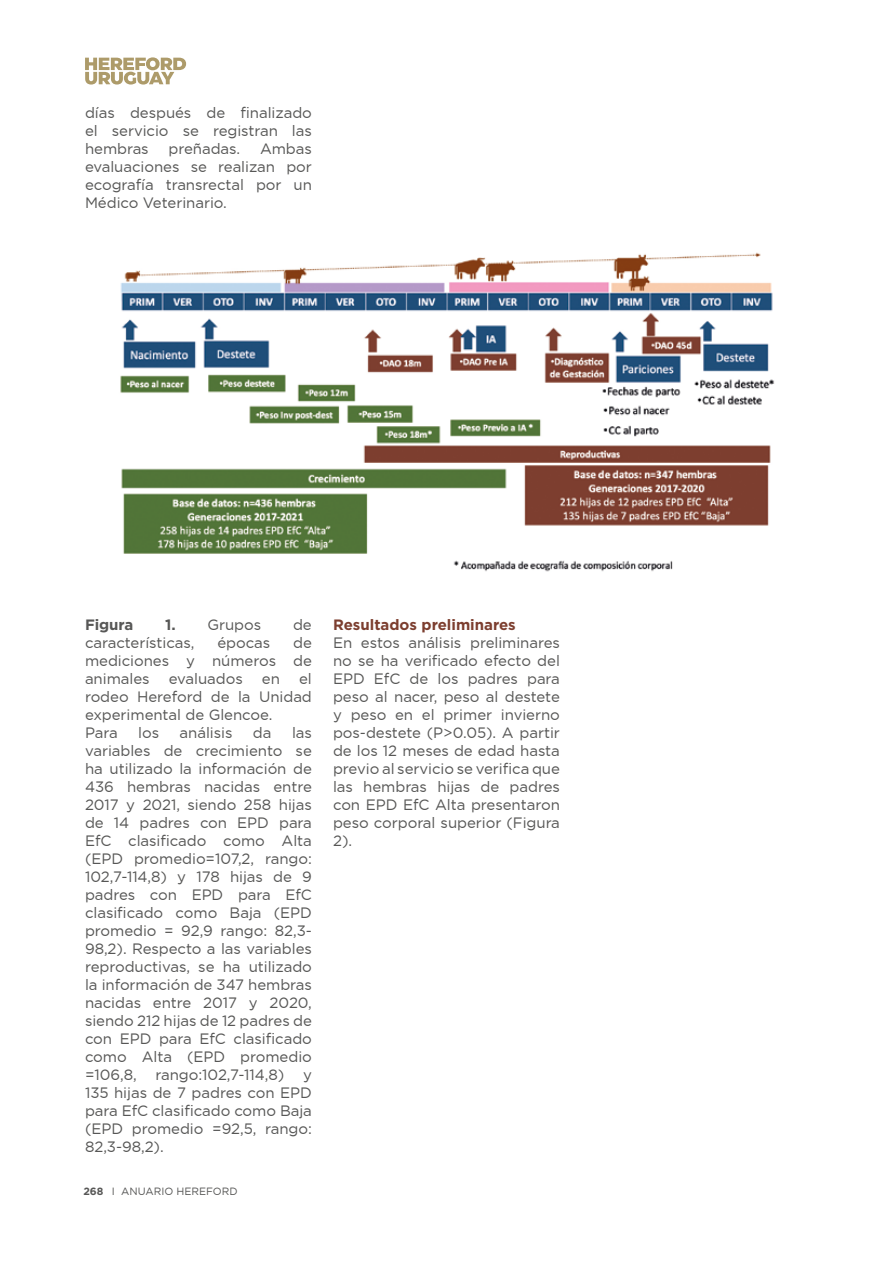
<style>
.page{position:relative;width:893px;height:1263px;background:#fff}
.page>*{position:absolute;margin:0;border:0;box-sizing:border-box;transform-origin:0 0}
.t1{font:15px/18px "Gotham";letter-spacing:-.005em;color:#575756;text-align:justify}
.t2{font:700 15px "Gotham";color:#7c3e2f}
.t3{font:700 15px "Gotham";letter-spacing:-.005em;color:#575756}
.t4{font:10.5px "Gotham";color:#575756}
.s1{font-weight:700}
</style>
<div class="page">
<svg style="left:85px;top:57px;width:101px;height:28px"></svg>
<img style="left:120px;top:252px;width:655px;height:320px">
<p class="t1" style="left:85px;top:104px;width:228px">días después de finalizado el servicio se registran las hembras</p>
<p class="t1" style="left:85px;top:140px;width:228px;text-indent:175px">Ambas evaluaciones se realizan por ecografía transrectal por un Médico Veterinario.</p>
<p class="t1" style="left:169px;top:140px;width:73px">preñadas.</p>
<p class="t3" style="left:85px;top:614px;width:50px">Figura</p>
<p class="t1" style="left:165px;top:615px;width:98px"><span class="s1">1.</span> Grupos</p>
<p class="t1" style="left:293px;top:615px;width:20px">de</p>
<p class="t1" style="left:85px;top:633px;width:111px">características,</p>
<p class="t1" style="left:217px;top:633px;width:54px">épocas</p>
<p class="t1" style="left:85px;top:633px;width:228px;text-indent:208px">de mediciones y números de animales</p>
<p class="t1" style="left:85px;top:669px;width:228px;text-align:left;text-indent:214px">el rodeo Hereford de la Unidad experimental de Glencoe.<br>Para</p>
<p class="t1" style="left:169px;top:669px;width:76px">evaluados</p>
<p class="t1" style="left:262px;top:669px;width:20px">en</p>
<p class="t1" style="left:138px;top:723px;width:22px">los</p>
<p class="t1" style="left:180px;top:723px;width:54px">análisis</p>
<p class="t1" style="left:253px;top:723px;width:20px">da</p>
<p class="t1" style="left:85px;top:723px;width:228px;text-indent:207px">las variables de crecimiento se ha utilizado la información de 436 hembras nacidas entre 2017 y 2021, siendo 258 hijas de 14 padres con EPD para EfC clasificado como Alta (EPD promedio=107,2, rango:<br>102,7-114,8) y 178 hijas de 9 padres con EPD para EfC clasificado como Baja (EPD promedio = 92,9 rango: 82,3- 98,2). Respecto a las variables reproductivas, se ha utilizado la información de 347 hembras nacidas entre 2017 y 2020, siendo 212 hijas de 12 padres de con EPD para EfC clasificado como Alta (EPD promedio =106,8,</p>
<p class="t1" style="left:156px;top:1065px;width:130px">rango:102,7-114,8)</p>
<p class="t1" style="left:85px;top:1065px;width:228px;text-indent:218px">y 135 hijas de 7 padres con EPD para EfC clasificado como Baja (EPD promedio =92,5, rango:<br>82,3-98,2).</p>
<p class="t4" style="left:83px;top:1185px;width:156px"><span class="s1">268</span> I ANUARIO HEREFORD</p>
<p class="t2" style="left:333px;top:614px;width:184px">Resultados preliminares</p>
<p class="t1" style="left:333px;top:633px;width:228px">En estos análisis preliminares no se ha verificado efecto del EPD EfC de los padres para peso al nacer, peso al destete y peso en el primer invierno pos-destete (P&gt;0.05). A partir de los 12 meses de edad hasta previo al servicio se verifica que las hembras hijas de padres con EPD EfC Alta presentaron peso corporal superior (Figura 2).</p>
</div>
